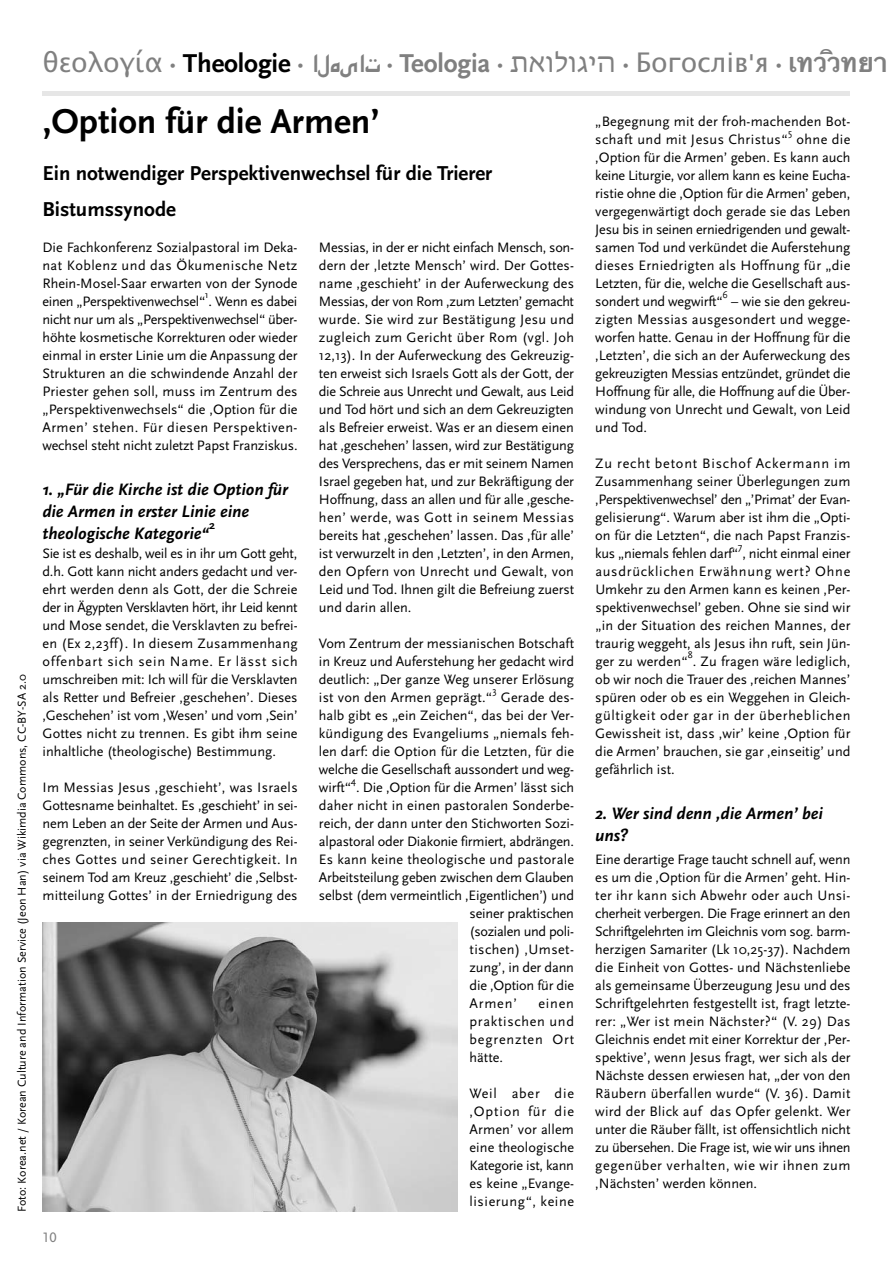
<style>
.page{position:relative;width:893px;height:1263px;background:#fff}
.page>*{position:absolute;margin:0;border:0;box-sizing:border-box;transform-origin:0 0}
.t1{font:700 36px "Scala Sans";color:#000}
.t2{font:27px "Lucida Grande";letter-spacing:-.005em;color:#808080}
.t3{font:700 21px/36px "Scala Sans";color:#000}
.t4{font:italic 700 17.25px/21.8px "Scala Sans";color:#000}
.t5{font:14.25px/18px "Scala Sans";color:#000;text-align:justify}
.t6{font:14.25px "Scala Sans";letter-spacing:.02em;color:#000}
.t7{font:14.25px "Scala Sans";letter-spacing:-.02em;color:#000}
.t8{font:14.25px "Scala Sans";letter-spacing:.03em;color:#000}
.t9{font:14.25px "Scala Sans Caps";color:#808080}
.t10{font:700 12.15px "Scala Sans";color:#000}
.t11{font:12px "Scala Sans";color:#000}
.t12{font:10.05px "Scala Sans";color:#000}
.s1{font-family:"Scala Sans";font-weight:700}
.s2{font-family:"Scala Sans";font-weight:700;color:#000}
.s3{font-family:"Kufi Standard GK"}
.s4{font-family:"Thonburi";font-weight:700}
</style>
<div class="page">
<div style="left:43px;top:91px;width:807px;height:5px;background:#e6e6e6"></div>
<img style="left:43px;top:923px;width:415px;height:289px">
<p class="t11" style="left:17px;top:1212px;width:539px;rotate:-90deg">Foto: Korea.net / Korean Culture and Information Service (Jeon Han) via Wikimdia Commons, CC-BY-SA 2.0</p>
<h2 class="t2" style="left:43px;top:47px;width:847px">θεολογία <span class="s1">·</span> <span class="s2">Theologie</span> <span class="s1">·</span> <span class="s3">یهلا تا</span> <span class="s1">· Teologia ·</span> תא היגולו <span class="s1">·</span> Богослів<span class="s1">'</span>я <span class="s1">·</span> <span class="s4">เทววิทยา</span></h2>
<h1 class="t1" style="left:43px;top:107px;width:338px">‚Option für die Armen’</h1>
<h3 class="t3" style="left:43px;top:157px;width:451px">Ein notwendiger Perspektivenwechsel für die Trierer<br>Bistumssynode</h3>
<p class="t5" style="left:595px;top:114px;width:257px">„Begegnung mit der froh-machenden Bot&shy;schaft und mit Jesus Christus“</p>
<p class="t12" style="left:788px;top:129px;width:6px">5</p>
<p class="t5" style="left:595px;top:132px;width:257px;text-indent:201px">ohne die ‚Option für die Armen’ geben. Es kann auch keine Liturgie, vor allem kann es keine Eucha&shy;ristie ohne die ‚Option für die Armen’ geben, vergegenwärtigt doch gerade sie das Leben Jesu bis in seinen erniedrigenden und gewalt&shy;samen Tod und verkündet die Auferstehung dieses Erniedrigten als Hoffnung für „die Letzten, für die, welche die Gesellschaft aus&shy;sondert und wegwirft“</p>
<p class="t5" style="left:42px;top:240px;width:257px">Die Fachkonferenz Sozialpastoral im Deka&shy;nat Koblenz und das Ökumenische Netz Rhein-Mosel-Saar erwarten von der Synode einen „Perspektivenwechsel“ . Wenn es dabei</p>
<p class="t5" style="left:319px;top:240px;width:257px">Messias, in der er nicht einfach Mensch, son&shy;dern der ‚letzte Mensch’ wird. Der Gottes&shy;name ‚geschieht’ in der Auferweckung des Messias, der von Rom ‚zum Letzten’ gemacht wurde. Sie wird zur Bestätigung Jesu und zugleich zum Gericht über Rom (vgl. Joh 12,13). In der Auferweckung des Gekreuzig&shy;ten erweist sich Israels Gott als der Gott, der die Schreie aus Unrecht und Gewalt, aus Leid und Tod hört und sich an dem Gekreuzigten als Befreier erweist. Was er an diesem einen hat ‚geschehen’ lassen, wird zur Bestätigung des Versprechens, das er mit seinem Namen Israel gegeben hat, und zur Bekräftigung der Hoffnung, dass an allen und für alle ‚gesche&shy;hen’ werde, was Gott in seinem Messias bereits hat ‚geschehen’ lassen. Das ‚für alle’ ist verwurzelt in den ‚Letzten’, in den Armen, den Opfern von Unrecht und Gewalt, von Leid und Tod. Ihnen gilt die Befreiung zuerst und darin allen.</p>
<p class="t5" style="left:319px;top:636px;width:257px">Vom Zentrum der messianischen Botschaft in Kreuz und Auferstehung her gedacht wird deutlich: „Der ganze Weg unserer Erlösung ist von den Armen geprägt.“</p>
<p class="t12" style="left:722px;top:291px;width:7px">6</p>
<p class="t5" style="left:595px;top:294px;width:257px;text-indent:136px">– wie sie den gekreu&shy;zigten Messias ausgesondert und wegge&shy;worfen hatte. Genau in der Hoffnung für die ‚Letzten’, die sich an der Auferweckung des gekreuzigten Messias entzündet, gründet die Hoffnung für alle, die Hoffnung auf die Über&shy;windung von Unrecht und Gewalt, von Leid und Tod.</p>
<p class="t5" style="left:595px;top:456px;width:257px">Zu recht betont Bischof Ackermann im Zusammenhang seiner Überlegungen zum ‚Perspektivenwechsel’ den „’Primat’ der Evan&shy;gelisierung“. Warum aber ist ihm die „Opti&shy;on für die Letzten“, die nach Papst Franzis&shy;kus „niemals fehlen darf“ , nicht einmal einer</p>
<p class="t12" style="left:205px;top:291px;width:5px">1</p>
<p class="t5" style="left:42px;top:312px;width:257px">nicht nur um als „Perspektivenwechsel“ über&shy;höhte kosmetische Korrekturen oder wieder einmal in erster Linie um die Anpassung der Strukturen an die schwindende Anzahl der Priester gehen soll, muss im Zentrum des „Perspektivenwechsels“ die ‚Option für die Armen’ stehen. Für diesen Perspektiven&shy;wechsel steht nicht zuletzt Papst Franziskus.</p>
<p class="t4" style="left:42px;top:480px;width:247px">1. „Für die Kirche ist die Option für die Armen in erster Linie eine theologische Kategorie“</p>
<p class="t10" style="left:209px;top:520px;width:7px">2</p>
<p class="t5" style="left:42px;top:546px;width:257px">Sie ist es deshalb, weil es in ihr um Gott geht, d.h. Gott kann nicht anders gedacht und ver&shy;ehrt werden denn als Gott, der die Schreie der in Ägypten Versklavten hört, ihr Leid kennt und Mose sendet, die Versklavten zu befrei&shy;en (Ex 2,23ff). In diesem Zusammenhang offenbart sich sein Name. Er lässt sich umschreiben mit: Ich will für die Versklavten als Retter und Befreier ‚geschehen’. Dieses ‚Geschehen’ ist vom ‚Wesen’ und vom ‚Sein’ Gottes nicht zu trennen. Es gibt ihm seine inhaltliche (theologische) Bestimmung.</p>
<p class="t5" style="left:43px;top:780px;width:257px">Im Messias Jesus ‚geschieht’, was Israels Gottesname beinhaltet. Es ‚geschieht’ in sei&shy;nem Leben an der Seite der Armen und Aus&shy;gegrenzten, in seiner Verkündigung des Rei&shy;ches Gottes und seiner Gerechtigkeit. In seinem Tod am Kreuz ‚geschieht’ die ‚Selbst&shy;mitteilung Gottes’ in der Erniedrigung des</p>
<p class="t12" style="left:738px;top:543px;width:6px">7</p>
<p class="t5" style="left:595px;top:564px;width:257px">ausdrücklichen Erwähnung wert? Ohne Umkehr zu den Armen kann es keinen ‚Per&shy;spektivenwechsel’ geben. Ohne sie sind wir „in der Situation des reichen Mannes, der traurig weggeht, als Jesus ihn ruft, sein Jün&shy;ger zu werden“ . Zu fragen wäre lediglich,</p>
<p class="t12" style="left:688px;top:651px;width:6px">8</p>
<p class="t5" style="left:595px;top:672px;width:257px">ob wir noch die Trauer des ‚reichen Mannes’ spüren oder ob es ein Weggehen in Gleich&shy;gültigkeit oder gar in der überheblichen Gewissheit ist, dass ‚wir’ keine ‚Option für die Armen’ brauchen, sie gar ‚einseitig’ und gefährlich ist.</p>
<p class="t4" style="left:595px;top:804px;width:229px">2. Wer sind denn ‚die Armen’ bei uns?</p>
<p class="t5" style="left:595px;top:852px;width:257px">Eine derartige Frage taucht schnell auf, wenn es um die ‚Option für die Armen’ geht. Hin&shy;ter ihr kann sich Abwehr oder auch Unsi&shy;cherheit verbergen. Die Frage erinnert an den Schriftgelehrten im Gleichnis vom sog. barm&shy;herzigen Samariter (Lk 10,25-37). Nachdem die Einheit von Gottes- und Nächstenliebe als gemeinsame Überzeugung Jesu und des Schriftgelehrten festgestellt ist, fragt letzte&shy;rer: „Wer ist mein Nächster?“ (V. 29) Das Gleichnis endet mit einer Korrektur der ‚Per&shy;spektive’, wenn Jesus fragt, wer sich als der Nächste dessen erwiesen hat, „der von den Räubern überfallen wurde“ (V. 36). Damit wird der Blick auf das Opfer gelenkt. Wer unter die Räuber fällt, ist offensichtlich nicht zu übersehen. Die Frage ist, wie wir uns ihnen gegenüber verhalten, wie wir ihnen zum ‚Nächsten’ werden können.</p>
<p class="t12" style="left:492px;top:687px;width:6px">3</p>
<p class="t5" style="left:319px;top:690px;width:257px;text-indent:182px">Gerade des&shy;halb gibt es „ein Zeichen“, das bei der Ver&shy;kündigung des Evangeliums „niemals feh&shy;len darf: die Option für die Letzten, für die welche die Gesellschaft aussondert und weg&shy;wirft“ . Die ‚Option für die Armen’ lässt sich</p>
<p class="t12" style="left:351px;top:777px;width:7px">4</p>
<p class="t5" style="left:319px;top:798px;width:257px">daher nicht in einen pastoralen Sonderbe-</p>
<p class="t5" style="left:319px;top:816px;width:257px">reich, der dann unter den Stichworten Sozi-</p>
<p class="t5" style="left:319px;top:834px;width:257px">alpastoral oder Diakonie firmiert, abdrängen.</p>
<p class="t6" style="left:319px;top:854px;width:257px">Es kann keine theologische und pastorale</p>
<p class="t5" style="left:319px;top:870px;width:257px">Arbeitsteilung geben zwischen dem Glauben</p>
<p class="t5" style="left:319px;top:888px;width:257px">selbst (dem vermeintlich ‚Eigentlichen’) und</p>
<p class="t5" style="left:470px;top:906px;width:106px">seiner praktischen</p>
<p class="t7" style="left:470px;top:926px;width:106px">(sozialen und poli-</p>
<p class="t8" style="left:470px;top:944px;width:106px">tischen) ‚Umset-</p>
<p class="t5" style="left:470px;top:960px;width:106px">zung’, in der dann</p>
<p class="t5" style="left:470px;top:978px;width:106px">die ‚Option für die</p>
<p class="t5" style="left:470px;top:996px;width:49px">Armen’</p>
<p class="t5" style="left:470px;top:996px;width:106px;text-indent:69px">einen praktischen und begrenzten Ort hätte.</p>
<p class="t5" style="left:470px;top:1086px;width:106px">Weil aber die ‚Option für die Armen’ vor allem eine theologische Kategorie ist, kann es keine „Evange&shy;lisierung“, keine</p>
<p class="t9" style="left:43px;top:1229px;width:16px">10</p>
</div>
